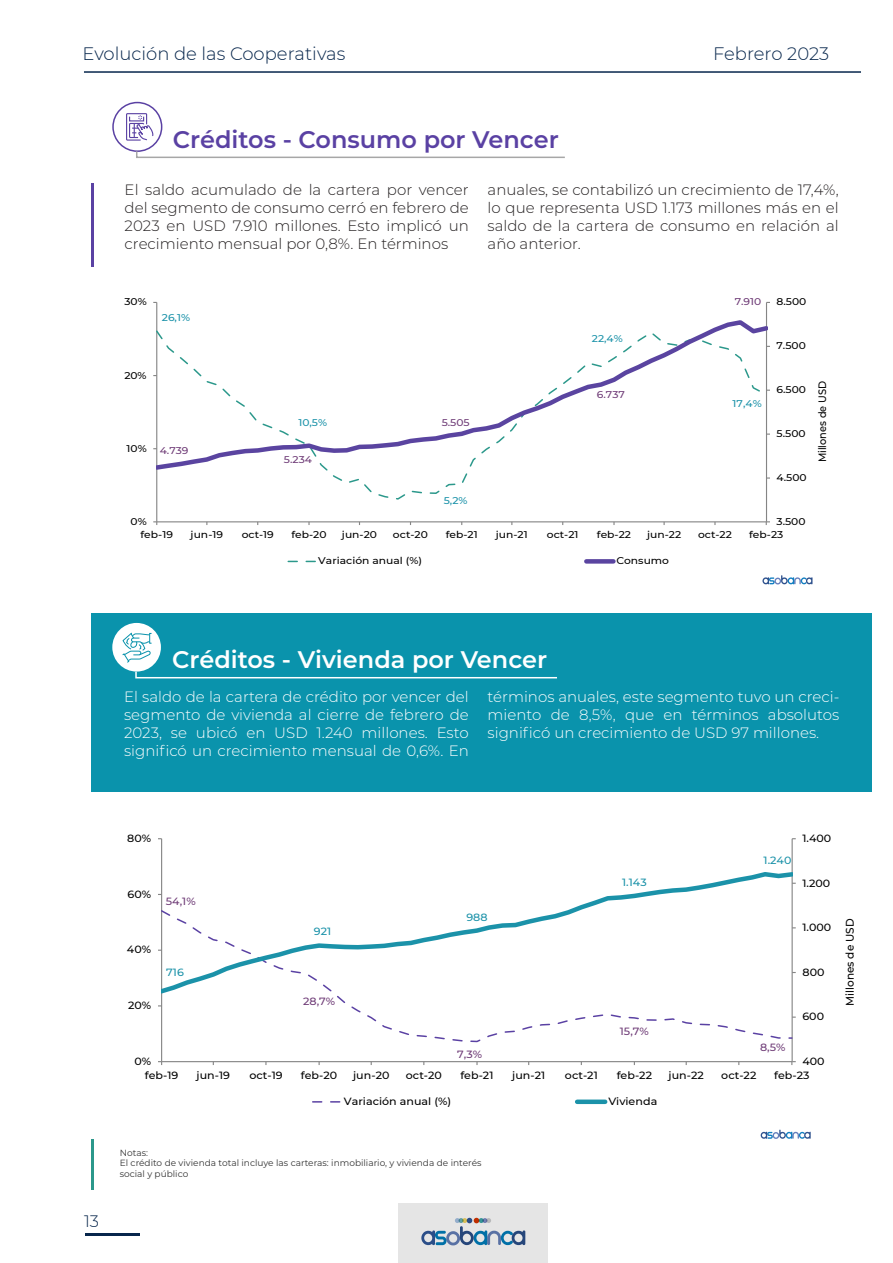
<style>
.page{position:relative;width:893px;height:1263px;background:#fff}
.page>*{position:absolute;margin:0;border:0;box-sizing:border-box;transform-origin:0 0}
.t1{font:600 24px "Montserrat";color:#fff}
.t2{font:600 24px "Montserrat";color:#5a41a3}
.t3{font:300 18px "Montserrat";color:#07264c}
.t4{font:300 16.5px "Montserrat";color:#07264c}
.t5{font:300 15px/18px "Montserrat";color:#231f20;text-align:justify}
.t6{font:300 15px/18px "Montserrat";color:#fff;text-align:justify}
.t7{font:500 11.1px "Montserrat";letter-spacing:.005em;color:#000;scale:.94 1}
.t8{font:500 10.65px "Montserrat";letter-spacing:.005em;color:#000;scale:.91 1}
.t9{font:500 10.5px "Montserrat";letter-spacing:.005em;color:#000;scale:1.06 1}
.t10{font:500 10.5px "Montserrat";color:#6f3c77;scale:1.06 1}
.t11{font:500 10.5px "Montserrat";letter-spacing:.005em;color:#1b92a9;scale:1.06 1}
.t12{font:500 9.75px "Montserrat";letter-spacing:.005em;color:#000;scale:1.1 1}
.t13{font:500 9.75px "Montserrat";color:#6f3c77;scale:1.1 1}
.t14{font:500 9.75px "Montserrat";letter-spacing:.005em;color:#1b92a9;scale:1.1 1}
.t15{font:9px/10.5px "Montserrat";color:#333}
</style>
<div class="page">
<hr style="left:792px;top:839px;width:1px;height:223px;background:#858585">
<hr style="left:161px;top:839px;width:1px;height:223px;background:#858585">
<hr style="left:162px;top:1061px;width:630px;height:1px;background:#858585">
<svg style="left:791px;top:1061px;width:5px;height:4px"></svg>
<svg style="left:162px;top:997px;width:631px;height:46px"></svg>
<svg style="left:161px;top:869px;width:632px;height:128px"></svg>
<svg style="left:313px;top:1101px;width:28px;height:1px"></svg>
<div style="left:577px;top:1099px;width:28px;height:5px;background:#1b92a9"></div>
<hr style="left:766px;top:302px;width:1px;height:220px;background:#858585">
<hr style="left:156px;top:302px;width:1px;height:220px;background:#858585">
<hr style="left:157px;top:521px;width:609px;height:1px;background:#858585">
<svg style="left:157px;top:318px;width:610px;height:155px"></svg>
<svg style="left:288px;top:561px;width:27px;height:1px"></svg>
<div style="left:586px;top:559px;width:27px;height:5px;background:#5a44a0"></div>
<hr style="left:85px;top:1233px;width:54px;height:2px;background:#07264c">
<hr style="left:84px;top:71px;width:777px;height:2px;background:#07264c">
<div style="left:399px;top:1203px;width:149px;height:60px;background:#e5e5e5"></div>
<svg style="left:421px;top:1218px;width:104px;height:27px"></svg>
<div style="left:91px;top:613px;width:781px;height:178px;background:#0a93ac"></div>
<hr style="left:92px;top:1140px;width:2px;height:50px;background:#2b988b">
<div style="left:112px;top:623px;width:49px;height:48px;background:#fff;border-radius:50%"></div>
<svg style="left:135px;top:670px;width:422px;height:9px"></svg>
<svg style="left:122px;top:632px;width:30px;height:31px"></svg>
<div style="left:112px;top:102px;width:50px;height:50px;border:2px solid #5a41a3;border-radius:50%"></div>
<svg style="left:135px;top:150px;width:430px;height:8px"></svg>
<svg style="left:125px;top:105px;width:30px;height:37px"></svg>
<hr style="left:92px;top:183px;width:2px;height:83px;background:#5a41a3">
<svg style="left:761px;top:1130px;width:50px;height:9px"></svg>
<svg style="left:762px;top:575px;width:50px;height:9px"></svg>
<p class="t3" style="left:83px;top:41px;width:264px">Evolución de las Cooperativas</p>
<p class="t3" style="left:713px;top:41px;width:118px">Febrero 2023</p>
<h1 class="t2" style="left:173px;top:122px;width:387px">Créditos - Consumo por Vencer</h1>
<p class="t5" style="left:125px;top:180px;width:346px">El saldo acumulado de la cartera por vencer del segmento de consumo cerró en febrero de 2023 en USD 7.910 millones. Esto implicó un crecimiento mensual por 0,8%. En términos</p>
<p class="t5" style="left:488px;top:180px;width:353px">anuales, se contabilizó un crecimiento de 17,4%, lo que representa USD 1.173 millones más en el saldo de la cartera de consumo en relación al año anterior.</p>
<p class="t12" style="left:124px;top:295px;width:22px">30%</p>
<p class="t13" style="left:735px;top:295px;width:26px">7.910</p>
<p class="t12" style="left:776px;top:295px;width:29px">8.500</p>
<p class="t14" style="left:162px;top:311px;width:27px">26,1%</p>
<p class="t14" style="left:592px;top:332px;width:30px">22,4%</p>
<p class="t12" style="left:776px;top:339px;width:28px">7.500</p>
<p class="t12" style="left:124px;top:368px;width:22px">20%</p>
<p class="t13" style="left:597px;top:388px;width:27px">6.737</p>
<p class="t14" style="left:733px;top:396px;width:28px">17,4%</p>
<p class="t12" style="left:776px;top:383px;width:28px">6.500</p>
<p class="t14" style="left:298px;top:415px;width:28px">10,5%</p>
<p class="t13" style="left:442px;top:415px;width:27px">5.505</p>
<p class="t12" style="left:776px;top:427px;width:28px">5.500</p>
<p class="t12" style="left:127px;top:441px;width:20px">10%</p>
<p class="t13" style="left:160px;top:444px;width:28px">4.739</p>
<p class="t13" style="left:284px;top:452px;width:27px">5.234</p>
<p class="t12" style="left:776px;top:471px;width:29px">4.500</p>
<p class="t14" style="left:444px;top:494px;width:23px">5,2%</p>
<p class="t12" style="left:131px;top:515px;width:16px">0%</p>
<p class="t12" style="left:776px;top:515px;width:28px">3.500</p>
<p class="t12" style="left:141px;top:527px;width:31px">feb-19</p>
<p class="t12" style="left:191px;top:527px;width:31px">jun-19</p>
<p class="t12" style="left:242px;top:527px;width:31px">oct-19</p>
<p class="t12" style="left:291px;top:527px;width:33px">feb-20</p>
<p class="t12" style="left:342px;top:527px;width:33px">jun-20</p>
<p class="t12" style="left:393px;top:527px;width:33px">oct-20</p>
<p class="t12" style="left:446px;top:527px;width:31px">feb-21</p>
<p class="t12" style="left:496px;top:527px;width:31px">jun-21</p>
<p class="t12" style="left:547px;top:527px;width:30px">oct-21</p>
<p class="t12" style="left:597px;top:527px;width:33px">feb-22</p>
<p class="t12" style="left:647px;top:527px;width:33px">jun-22</p>
<p class="t12" style="left:698px;top:527px;width:32px">oct-22</p>
<p class="t12" style="left:749px;top:527px;width:33px">feb-23</p>
<p class="t12" style="left:318px;top:554px;width:96px">Variación anual (%)</p>
<p class="t12" style="left:616px;top:554px;width:49px">Consumo</p>
<p class="t8" style="left:815px;top:462px;width:91px;rotate:-90deg">Millones de USD</p>
<h1 class="t1" style="left:172px;top:643px;width:376px">Créditos - Vivienda por Vencer</h1>
<p class="t6" style="left:124px;top:687px;width:346px">El saldo de la cartera de crédito por vencer del segmento de vivienda al cierre de febrero de 2023, se ubicó en USD 1.240 millones. Esto significó un crecimiento mensual de 0,6%. En</p>
<p class="t6" style="left:488px;top:687px;width:353px">términos anuales, este segmento tuvo un creci&shy;miento de 8,5%, que en términos absolutos significó un crecimiento de USD 97 millones.</p>
<p class="t4" style="left:84px;top:1210px;width:17px">13</p>
<p class="t9" style="left:127px;top:831px;width:24px">80%</p>
<p class="t9" style="left:128px;top:887px;width:24px">60%</p>
<p class="t10" style="left:166px;top:894px;width:30px">54,1%</p>
<p class="t9" style="left:127px;top:942px;width:24px">40%</p>
<p class="t9" style="left:128px;top:998px;width:23px">20%</p>
<p class="t11" style="left:166px;top:965px;width:18px">716</p>
<p class="t9" style="left:134px;top:1054px;width:17px">0%</p>
<p class="t11" style="left:314px;top:924px;width:18px">921</p>
<p class="t10" style="left:303px;top:993px;width:32px">28,7%</p>
<p class="t11" style="left:466px;top:909px;width:21px">988</p>
<p class="t10" style="left:457px;top:1047px;width:25px">7,3%</p>
<p class="t11" style="left:622px;top:875px;width:25px">1.143</p>
<p class="t10" style="left:620px;top:1024px;width:29px">15,7%</p>
<p class="t11" style="left:763px;top:852px;width:28px">1.240</p>
<p class="t9" style="left:802px;top:831px;width:29px">1.400</p>
<p class="t9" style="left:802px;top:875px;width:28px">1.200</p>
<p class="t9" style="left:802px;top:920px;width:29px">1.000</p>
<p class="t10" style="left:760px;top:1040px;width:25px">8,5%</p>
<p class="t9" style="left:802px;top:965px;width:22px">800</p>
<p class="t9" style="left:802px;top:1009px;width:22px">600</p>
<p class="t9" style="left:802px;top:1054px;width:22px">400</p>
<p class="t9" style="left:145px;top:1067px;width:33px">feb-19</p>
<p class="t9" style="left:197px;top:1067px;width:33px">jun-19</p>
<p class="t9" style="left:249px;top:1067px;width:33px">oct-19</p>
<p class="t9" style="left:301px;top:1067px;width:36px">feb-20</p>
<p class="t9" style="left:353px;top:1067px;width:36px">jun-20</p>
<p class="t9" style="left:406px;top:1067px;width:36px">oct-20</p>
<p class="t9" style="left:460px;top:1067px;width:33px">feb-21</p>
<p class="t9" style="left:512px;top:1067px;width:33px">jun-21</p>
<p class="t9" style="left:565px;top:1067px;width:32px">oct-21</p>
<p class="t9" style="left:617px;top:1067px;width:35px">feb-22</p>
<p class="t9" style="left:668px;top:1067px;width:35px">jun-22</p>
<p class="t9" style="left:721px;top:1067px;width:35px">oct-22</p>
<p class="t9" style="left:774px;top:1067px;width:35px">feb-23</p>
<p class="t9" style="left:344px;top:1094px;width:103px">Variación anual (%)</p>
<p class="t9" style="left:608px;top:1094px;width:48px">Vivienda</p>
<p class="t7" style="left:842px;top:1006px;width:94px;rotate:-90deg">Millones de USD</p>
<p class="t15" style="left:120px;top:1147px;width:363px">Notas:<br>El crédito de vivienda total incluye las carteras: inmobiliario, y vivienda de interés social y público</p>
</div>
